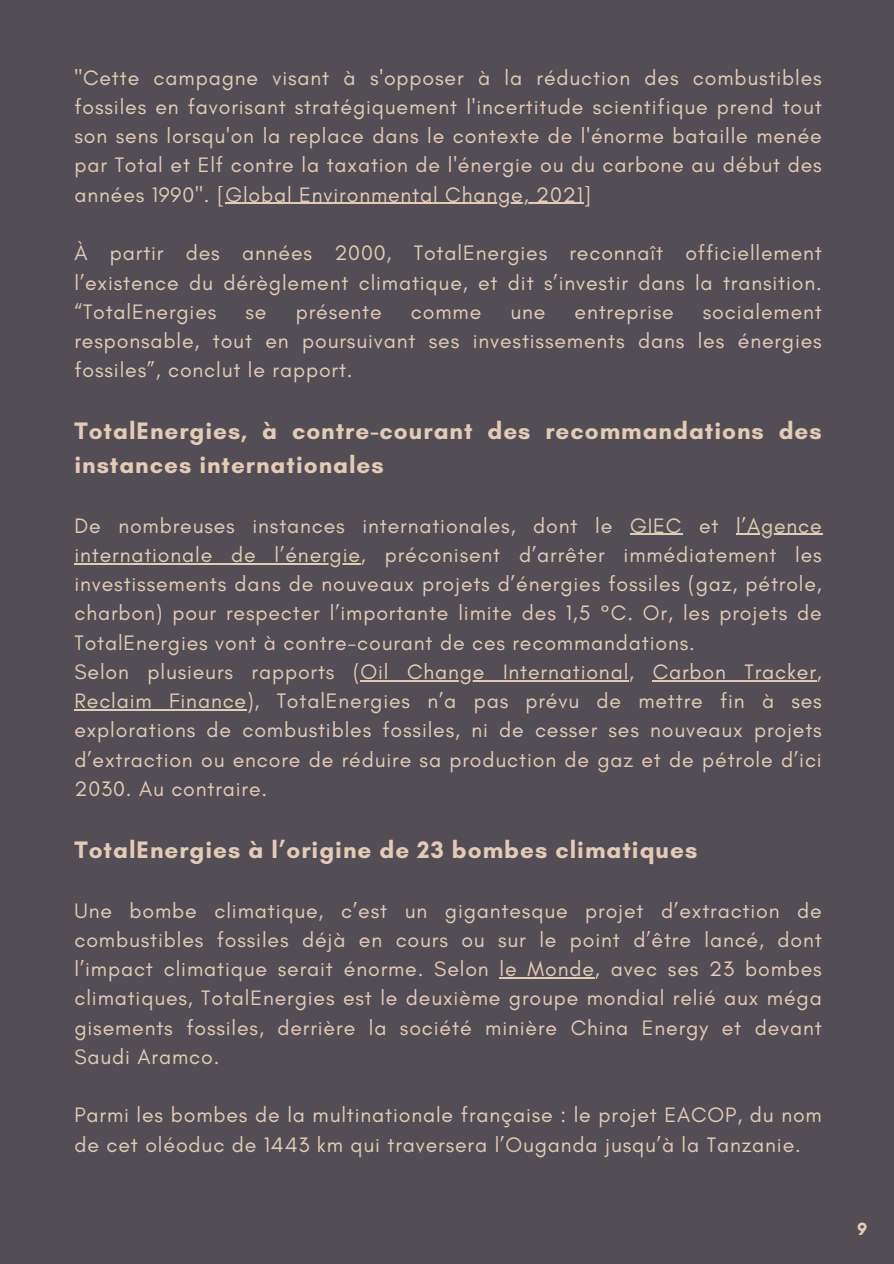
<style>
.page{position:relative;width:894px;height:1264px;background:#fff}
.page>*{position:absolute;margin:0;border:0;box-sizing:border-box;transform-origin:0 0}
.t1{font:700 24.3px/33.8px "Glacial Indifference";letter-spacing:.04em;color:#e4cbb5}
.t2{font:21.3px/29.2px "Glacial Indifference";letter-spacing:.04em;color:#e4cbb5;text-align:justify}
.t3{font:700 18px "Glacial Indifference";color:#e4cbb5}
</style>
<div class="page">
<div style="left:0;top:0;width:893px;height:1263px;background:#534e55"></div>
<hr style="left:225px;top:203px;width:358px;height:1px;background:#e4cbb5">
<hr style="left:630px;top:533px;width:52px;height:2px;background:#e4cbb5">
<hr style="left:736px;top:533px;width:86px;height:2px;background:#e4cbb5">
<hr style="left:74px;top:563px;width:287px;height:1px;background:#e4cbb5">
<hr style="left:360px;top:680px;width:269px;height:1px;background:#e4cbb5">
<hr style="left:652px;top:680px;width:164px;height:1px;background:#e4cbb5">
<hr style="left:74px;top:709px;width:173px;height:1px;background:#e4cbb5">
<hr style="left:499px;top:977px;width:95px;height:1px;background:#e4cbb5">
<p class="t2" style="left:74px;top:63px;width:748px">"Cette campagne visant à s'opposer à la réduction des combustibles fossiles en favorisant stratégiquement l'incertitude scientifique prend tout son sens lorsqu'on la replace dans le contexte de l'énorme bataille menée par Total et Elf contre la taxation de l'énergie ou du carbone au début des années 1990". [Global Environmental Change, 2021]</p>
<p class="t2" style="left:74px;top:238px;width:748px">À partir des années 2000, TotalEnergies reconnaît officiellement l’existence du dérèglement climatique, et dit s’investir dans la transition. “TotalEnergies</p>
<p class="t2" style="left:74px;top:297px;width:748px;text-indent:628px">socialement responsable, tout en poursuivant ses investissements dans les énergies fossiles”, conclut le rapport.</p>
<p class="t1" style="left:74px;top:414px;width:748px">TotalEnergies, à contre-courant des recommandations des instances internationales</p>
<p class="t2" style="left:245px;top:297px;width:23px">se</p>
<p class="t2" style="left:295px;top:297px;width:88px">présente</p>
<p class="t2" style="left:411px;top:297px;width:72px">comme</p>
<p class="t2" style="left:510px;top:297px;width:36px">une</p>
<p class="t2" style="left:574px;top:297px;width:101px">entreprise</p>
<p class="t2" style="left:74px;top:510px;width:748px;text-align:left">De nombreuses instances internationales, dont le GIEC et l’Agence internationale de l’énergie, préconisent d’arrêter immédiatement les investissements dans de nouveaux projets d’énergies fossiles (gaz, pétrole, charbon) pour respecter l’importante limite des 1,5 °C. Or, les projets de TotalEnergies vont à contre-courant de ces recommandations.<br>Selon plusieurs rapports (Oil Change International, Carbon Tracker, Reclaim Finance), TotalEnergies n’a pas prévu de mettre fin à ses explorations de combustibles fossiles, ni de cesser ses nouveaux projets d’extraction ou encore de réduire sa production de gaz et de pétrole d’ici 2030. Au contraire.</p>
<p class="t1" style="left:74px;top:832px;width:624px">TotalEnergies à l’origine de 23 bombes climatiques</p>
<p class="t2" style="left:74px;top:895px;width:748px">Une bombe climatique, c’est un gigantesque projet d’extraction de combustibles fossiles déjà en cours ou sur le point d’être lancé, dont l’impact climatique serait énorme. Selon le Monde, avec ses 23 bombes climatiques, TotalEnergies est le deuxième groupe mondial relié aux méga gisements fossiles, derrière la société minière China Energy et devant Saudi Aramco.</p>
<p class="t2" style="left:74px;top:1100px;width:748px">Parmi les bombes de la multinationale française : le projet EACOP, du nom de cet oléoduc de 1443 km qui traversera l’Ouganda jusqu’à la Tanzanie.</p>
<p class="t3" style="left:856px;top:1218px;width:12px">9</p>
</div>
